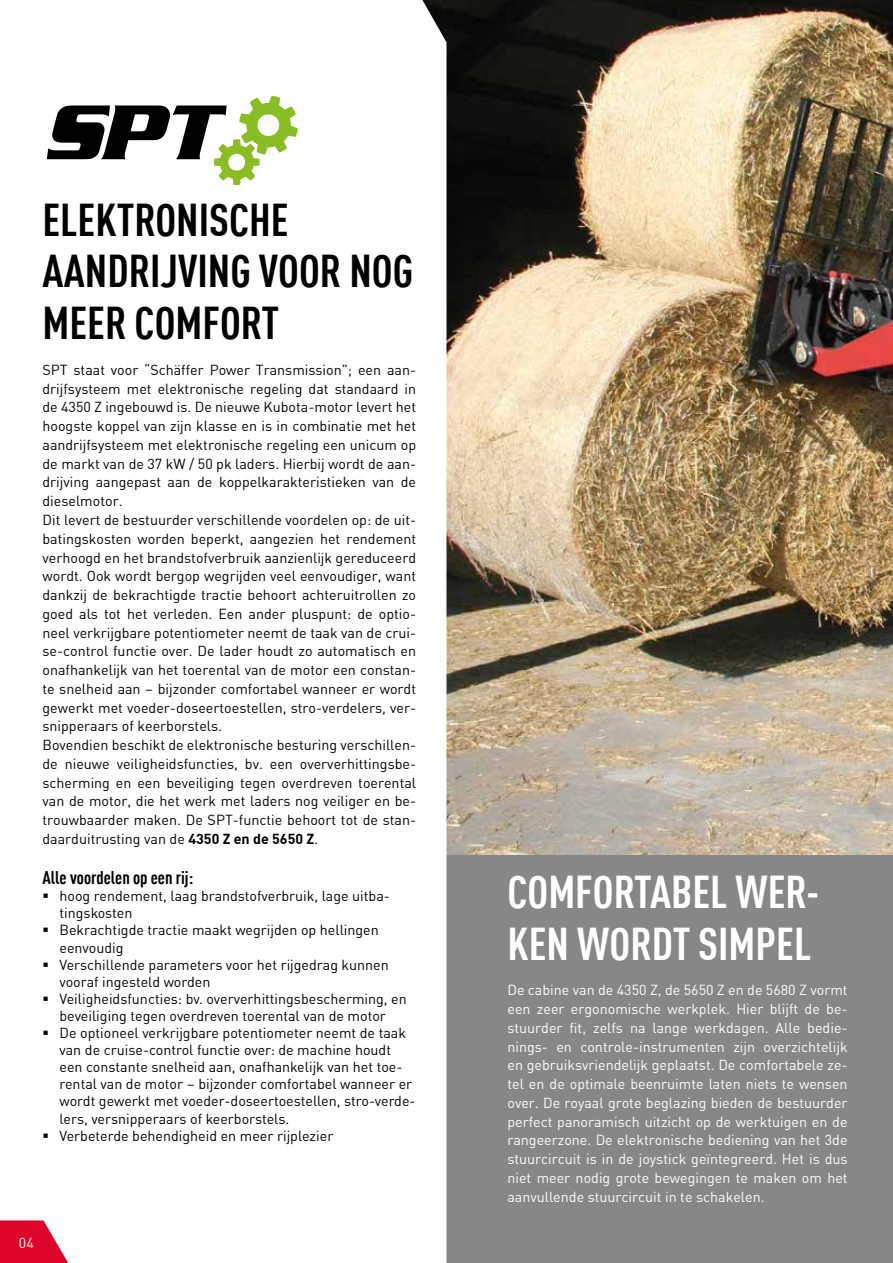
<style>
.page{position:relative;width:893px;height:1263px;background:#fff}
.page>*{position:absolute;margin:0;border:0;box-sizing:border-box;transform-origin:0 0}
.t1{font:700 condensed 45px/51.8px "DIN Offc Pro";color:#000}
.t2{font:700 condensed 45px/51.8px "DIN Offc Pro";color:#fff}
.t3{font:700 condensed 18px "DIN Offc Pro";color:#000}
.t4{font:14.25px/18.8px "DIN Offc Pro";color:#000}
.t5{font:14.25px/18.8px "DIN Offc Pro";color:#fff;text-align:justify}
.s1{font-weight:700}
</style>
<div class="page">
<div style="left:424px;top:842px;width:469px;height:421px;background:#878787"></div>
<img style="left:446px;top:0;width:447px;height:855px">
<svg style="left:46px;top:0;width:400px;height:1263px"></svg>
<svg style="left:0;top:1220px;width:68px;height:43px"></svg>
<svg style="left:47px;top:96px;width:251px;height:89px"></svg>
<h1 class="t1" style="left:43px;top:190px;width:372px">ELEKTRONISCHE<br>AANDRIJVING VOOR NOG<br>MEER COMFORT</h1>
<p class="t4" style="left:43px;top:359px;width:375px">SPT staat voor “Schäffer Power Transmission”; een aan&shy;drijfsysteem met elektronische regeling dat standaard in de 4350 Z ingebouwd is. De nieuwe Kubota-motor levert het hoogste koppel van zijn klasse en is in combinatie met het aandrijfsysteem met elektronische regeling een unicum op de markt van de 37 kW / 50 pk laders. Hierbij wordt de aan&shy;drijving aangepast aan de koppelkarakteristieken van de dieselmotor.<br>Dit levert de bestuurder verschillende voordelen op: de uit&shy;batingskosten worden beperkt, aangezien het rendement verhoogd en het brandstofverbruik aanzienlijk gereduceerd wordt. Ook wordt bergop wegrijden veel eenvoudiger, want dankzij de bekrachtigde tractie behoort achteruitrollen zo goed als tot het verleden. Een ander pluspunt: de optio&shy;neel verkrijgbare potentiometer neemt de taak van de crui&shy;se-control functie over. De lader houdt zo automatisch en onafhankelijk van het toerental van de motor een constan&shy;te snelheid aan – bijzonder comfortabel wanneer er wordt gewerkt met voeder-doseertoestellen, stro-verdelers, ver&shy;snipperaars of keerborstels.<br>Bovendien beschikt de elektronische besturing verschillen&shy;de nieuwe veiligheidsfuncties, bv. een oververhittingsbe&shy;scherming en een beveiliging tegen overdreven toerental van de motor, die het werk met laders nog veiliger en be&shy;trouwbaarder maken. De SPT-functie behoort tot de stan&shy;daarduitrusting van de <span class="s1">4350 Z en de 5650 Z</span>.</p>
<p class="t3" style="left:43px;top:864px;width:152px">Alle voordelen op een rij:</p>
<p class="t4" style="left:60px;top:886px;width:332px;line-height:17.1px;text-indent:-17px">▪ hoog rendement, laag brandstofverbruik, lage uitba&shy;tingskosten</p>
<p class="t4" style="left:60px;top:921px;width:321px;line-height:17.1px;text-indent:-17px">▪ Bekrachtigde tractie maakt wegrijden op hellingen eenvoudig</p>
<p class="t4" style="left:60px;top:955px;width:331px;line-height:17.1px;text-indent:-17px">▪ Verschillende parameters voor het rijgedrag kunnen vooraf ingesteld worden</p>
<p class="t4" style="left:43px;top:989px;width:366px;line-height:17.1px;text-align:center">▪ Veiligheidsfuncties: bv. oververhittingsbescherming, en beveiliging tegen overdreven toerental van de motor</p>
<p class="t4" style="left:60px;top:1023px;width:358px;line-height:17.1px;text-indent:-17px">▪ De optioneel verkrijgbare potentiometer neemt de taak van de cruise-control functie over: de machine houdt een constante snelheid aan, onafhankelijk van het toe&shy;rental van de motor – bijzonder comfortabel wanneer er wordt gewerkt met voeder-doseertoestellen, stro-verde&shy;lers, versnipperaars of keerborstels.</p>
<p class="t4" style="left:43px;top:1125px;width:292px">▪ Verbeterde behendigheid en meer rijplezier</p>
<p class="t5" style="left:19px;top:1232px;width:16px">04</p>
<h1 class="t2" style="left:507px;top:863px;width:314px">COMFORTABEL WER-<br>KEN WORDT SIMPEL</h1>
<p class="t5" style="left:507px;top:980px;width:342px">De cabine van de 4350 Z, de 5650 Z en de 5680 Z vormt een zeer ergonomische werkplek. Hier blijft de be&shy;stuurder fit, zelfs na lange werkdagen. Alle bedie&shy;nings- en controle-instrumenten zijn overzichtelijk en gebruiksvriendelijk geplaatst. De comfortabele ze&shy;tel en de optimale beenruimte laten niets te wensen over. De royaal grote beglazing bieden de bestuurder perfect panoramisch uitzicht op de werktuigen en de rangeerzone. De elektronische bediening van het 3de stuurcircuit is in de joystick geïntegreerd. Het is dus niet meer nodig grote bewegingen te maken om het aanvullende stuurcircuit in te schakelen.</p>
</div>
